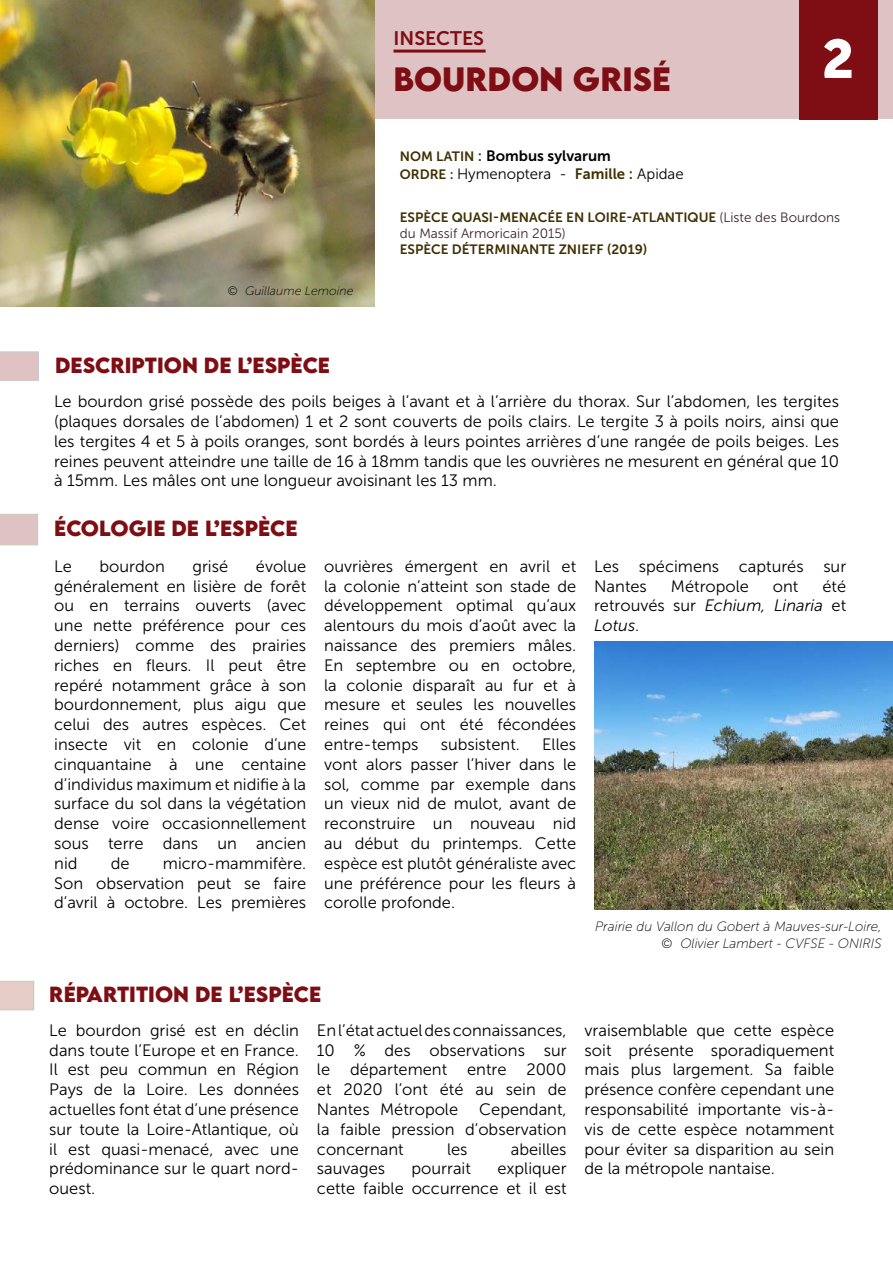
<style>
.page{position:relative;width:893px;height:1263px;background:#fff}
.page>*{position:absolute;margin:0;border:0;box-sizing:border-box;transform-origin:0 0}
.t1{font:54px "Museo Sans 900";color:#fff}
.t2{font:700 30px "LEMONMILK";color:#7e0e13}
.t3{font:700 19.5px "LEMONMILK";color:#7e0e13}
.t4{font:19.5px "Museo Sans 700";color:#7e0e13}
.t5{font:16.5px/19.8px "Museo Sans 300";color:#000;text-align:justify}
.t6{font:italic 16.5px/19.8px "Museo Sans 300";color:#000;text-align:justify}
.t7{font:15px "Museo Sans 300";color:#000}
.t8{font:15px "Museo Sans 700";color:#000}
.t9{font:13.5px "Museo Sans 700";color:#403001}
.t10{font:italic 13.5px/16.2px "Museo Sans 100";color:#000;text-align:right}
.t11{font:13.5px "Museo Sans 300";color:#3f252e}
.t12{font:italic 12.3px "Museo Sans 100";color:#000}
.s1{font-size:13.5px;color:#403001}
.s2{color:#403001}
.s3{font-family:"Museo Sans 700";font-size:13.5px;color:#403001}
.s4{font-family:"Museo Sans 700";color:#403001}
.s5{font-family:"Museo Sans 300";color:#3f252e}
.s6{font-style:normal}
</style>
<div class="page">
<div style="left:255px;top:0;width:638px;height:119px;background:#dfc3c4"></div>
<svg style="left:0;top:514px;width:38px;height:31px"></svg>
<svg style="left:0;top:981px;width:34px;height:29px"></svg>
<svg style="left:0;top:351px;width:39px;height:30px"></svg>
<img style="left:594px;top:642px;width:299px;height:268px">
<img style="left:0;top:0;width:374px;height:306px">
<div style="left:799px;top:0;width:79px;height:119px;background:#7e0e13"></div>
<hr style="left:393px;top:50px;width:93px;height:3px;background:#7e0e13">
<p class="t4" style="left:393px;top:28px;width:92px">INSECTES</p>
<h2 class="t2" style="left:393px;top:59px;width:279px">BOURDON GRISÉ</h2>
<h1 class="t1" style="left:822px;top:28px;width:34px">2</h1>
<p class="t12" style="left:228px;top:284px;width:127px">© Guillaume Lemoine</p>
<p class="t3" style="left:55px;top:352px;width:277px">DESCRIPTION DE L’ESPÈCE</p>
<p class="t8" style="left:400px;top:147px;width:213px"><span class="s1">NOM LATIN</span> <span class="s2">:</span> Bombus sylvarum</p>
<p class="t7" style="left:400px;top:166px;width:285px"><span class="s3">ORDRE :</span> Hymenoptera - <span class="s4">Famille :</span> Apidae</p>
<p class="t9" style="left:400px;top:209px;width:442px">ESPÈCE QUASI-MENACÉE EN LOIRE-ATLANTIQUE <span class="s5">(Liste des Bourdons</span></p>
<p class="t11" style="left:400px;top:226px;width:167px">du Massif Armoricain 2015)</p>
<p class="t9" style="left:400px;top:242px;width:249px">ESPÈCE DÉTERMINANTE ZNIEFF (2019)</p>
<p class="t5" style="left:54px;top:392px;width:787px">Le bourdon grisé possède des poils beiges à l’avant et à l’arrière du thorax. Sur l’abdomen, les tergites (plaques dorsales de l’abdomen) 1 et 2 sont couverts de poils clairs. Le tergite 3 à poils noirs, ainsi que les tergites 4 et 5 à poils oranges, sont bordés à leurs pointes arrières d’une rangée de poils beiges. Les reines peuvent atteindre une taille de 16 à 18mm tandis que les ouvrières ne mesurent en général que 10 à 15mm. Les mâles ont une longueur avoisinant les 13 mm.</p>
<p class="t3" style="left:54px;top:515px;width:245px">ÉCOLOGIE DE L’ESPÈCE</p>
<p class="t5" style="left:54px;top:556px;width:254px;text-indent:202px">évolue généralement en lisière de forêt ou en terrains ouverts (avec une nette préférence pour ces derniers) comme des prairies riches en fleurs. Il peut être repéré notamment grâce à son bourdonnement, plus aigu que celui des autres espèces. Cet insecte vit en colonie d’une cinquantaine à une centaine d’individus maximum et nidifie à la surface du sol dans la végétation dense voire occasionnellement sous terre dans un ancien nid</p>
<p class="t5" style="left:54px;top:556px;width:19px">Le</p>
<p class="t5" style="left:100px;top:556px;width:67px">bourdon</p>
<p class="t5" style="left:192px;top:556px;width:37px">grisé</p>
<p class="t5" style="left:54px;top:853px;width:253px;text-indent:109px">micro-mammifère.<br>Son observation peut se faire d’avril à octobre. Les premières</p>
<p class="t5" style="left:111px;top:853px;width:20px">de</p>
<p class="t5" style="left:324px;top:556px;width:254px">ouvrières émergent en avril et la colonie n’atteint son stade de développement optimal qu’aux alentours du mois d’août avec la naissance des premiers mâles.<br>En septembre ou en octobre, la colonie disparaît au fur et à mesure et seules les nouvelles reines qui ont été fécondées entre-temps</p>
<p class="t5" style="left:324px;top:734px;width:254px;text-indent:218px">Elles vont alors passer l’hiver dans le sol, comme par exemple dans un vieux nid de mulot, avant de reconstruire un nouveau nid au début du printemps. Cette espèce est plutôt généraliste avec une préférence pour les fleurs à corolle profonde.</p>
<p class="t5" style="left:441px;top:734px;width:81px">subsistent.</p>
<p class="t5" style="left:594px;top:556px;width:253px">Les spécimens capturés sur<br>Nantes</p>
<p class="t6" style="left:594px;top:576px;width:253px;text-indent:228px"><span class="s6">été retrouvés sur</span> Echium, Linaria <span class="s6">et </span>Lotus<span class="s6">.</span></p>
<p class="t5" style="left:671px;top:576px;width:79px">Métropole</p>
<p class="t5" style="left:773px;top:576px;width:27px">ont</p>
<p class="t10" style="left:595px;top:919px;width:288px">Prairie du Vallon du Gobert à Mauves-sur-Loire, © Olivier Lambert - CVFSE - ONIRIS</p>
<p class="t3" style="left:49px;top:981px;width:274px">RÉPARTITION DE L’ESPÈCE</p>
<p class="t5" style="left:49px;top:1020px;width:251px">Le bourdon grisé est en déclin dans toute l’Europe et en France.<br>Il est peu commun en Région Pays de la Loire. Les données actuelles font état d’une présence sur toute la Loire-Atlantique, où il est quasi-menacé, avec une prédominance sur le quart nord&shy;ouest.</p>
<p class="t5" style="left:317px;top:1020px;width:251px">En l’état actuel des connaissances, 10 % des observations sur le département entre 2000 et 2020 l’ont été au sein de Nantes Métropole</p>
<p class="t5" style="left:317px;top:1099px;width:251px;text-indent:162px">Cependant, la faible pression d’observation concernant</p>
<p class="t5" style="left:447px;top:1139px;width:22px">les</p>
<p class="t5" style="left:511px;top:1139px;width:57px">abeilles</p>
<p class="t5" style="left:317px;top:1159px;width:70px">sauvages</p>
<p class="t5" style="left:412px;top:1159px;width:61px">pourrait</p>
<p class="t5" style="left:317px;top:1159px;width:251px;text-align:right">expliquer<br>cette faible occurrence et il est</p>
<p class="t5" style="left:585px;top:1020px;width:251px">vraisemblable que cette espèce soit présente sporadiquement mais plus largement. Sa faible présence confère cependant une responsabilité importante vis-à&shy;vis de cette espèce notamment pour éviter sa disparition au sein de la métropole nantaise.</p>
</div>
